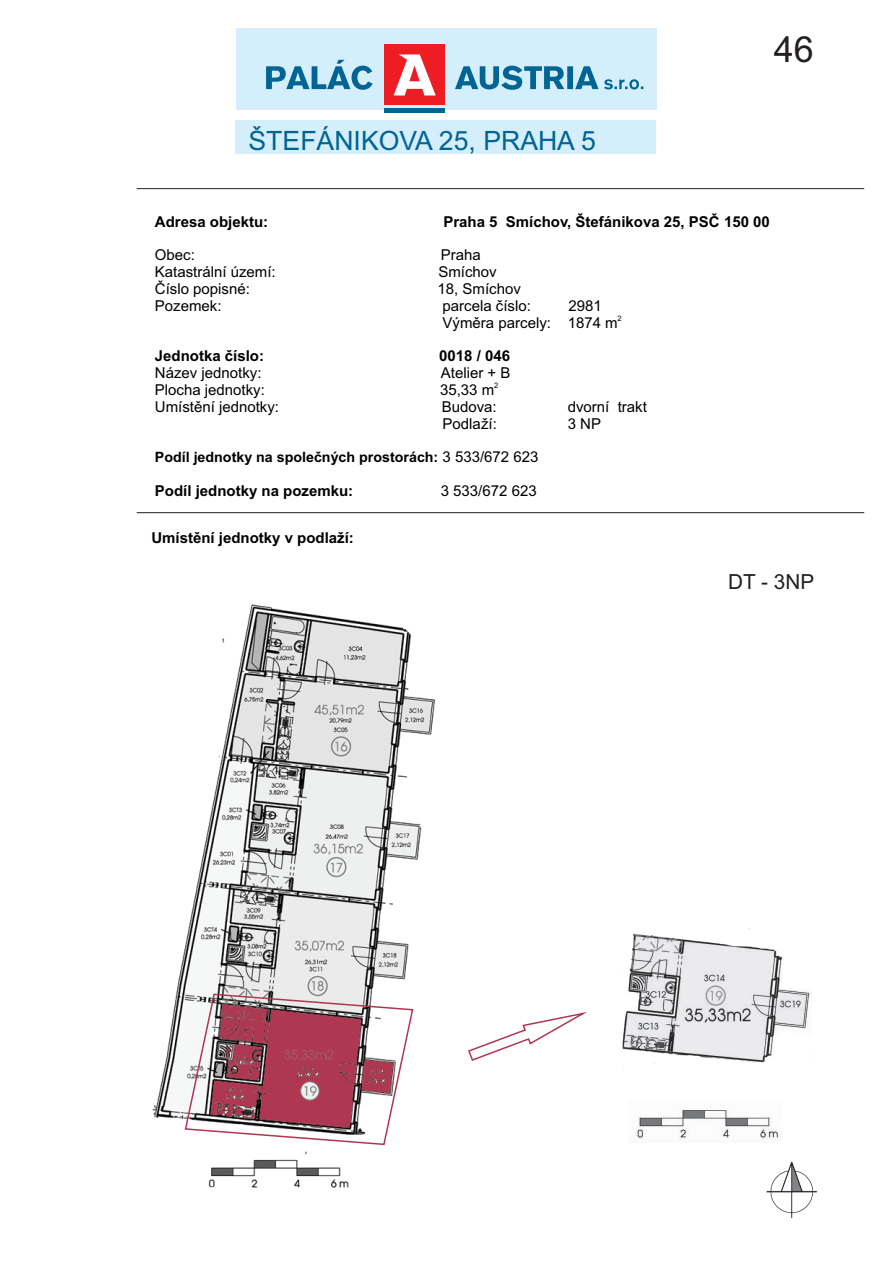
<style>
.page{position:relative;width:893px;height:1263px;background:#fff}
.page>*{position:absolute;margin:0;border:0;box-sizing:border-box;transform-origin:0 0}
.t1{font:36px "Arial";color:#231f20}
.t2{font:26.55px "Arial";color:#006494}
.t3{font:20.7px "Arial";color:#231f20}
.t4{font:15px "Arial";color:#000002}
.t5{font:700 15px "Arial";color:#000002}
.t6{font:700 14.25px "Arial";color:#000002}
.t7{font:7.5px "Arial";color:#000002}
.s1{font-weight:400;font-size:15px}
</style>
<div class="page">
<div style="left:236px;top:28px;width:421px;height:81px;background:#d4effb"></div>
<hr style="left:384px;top:108px;width:61px;height:4px;background:#006494">
<div style="left:384px;top:45px;width:61px;height:60px;background:#ee1d23"></div>
<svg style="left:394px;top:54px;width:42px;height:42px"></svg>
<svg style="left:455px;top:66px;width:188px;height:24px"></svg>
<svg style="left:266px;top:60px;width:107px;height:30px"></svg>
<div style="left:235px;top:121px;width:421px;height:33px;background:#d4effb"></div>
<img style="left:766px;top:1162px;width:51px;height:56px">
<svg style="left:468px;top:1012px;width:119px;height:49px"></svg>
<img style="left:152px;top:604px;width:283px;height:516px">
<svg style="left:184px;top:992px;width:230px;height:196px"></svg>
<img style="left:622px;top:928px;width:188px;height:136px">
<img style="left:635px;top:1110px;width:145px;height:29px">
<hr style="left:137px;top:512px;width:727px;height:1px;background:#231f20">
<hr style="left:137px;top:188px;width:727px;height:1px;background:#231f20">
<h2 class="t2" style="left:249px;top:131px;width:349px">ŠTEFÁNIKOVA 25, PRAHA 5</h2>
<h1 class="t1" style="left:774px;top:35px;width:42px">46</h1>
<p class="t5" style="left:155px;top:216px;width:115px">Adresa objektu:</p>
<p class="t5" style="left:443px;top:216px;width:328px">Praha 5 Smíchov, Štefánikova 25, PSČ 150 00</p>
<p class="t4" style="left:155px;top:249px;width:42px">Obec:</p>
<p class="t4" style="left:441px;top:249px;width:42px">Praha</p>
<p class="t4" style="left:155px;top:266px;width:122px">Katastrální území:</p>
<p class="t4" style="left:438px;top:266px;width:60px">Smíchov</p>
<p class="t4" style="left:155px;top:283px;width:97px">Číslo popisné:</p>
<p class="t4" style="left:438px;top:283px;width:85px">18, Smíchov</p>
<p class="t4" style="left:155px;top:300px;width:68px">Pozemek:</p>
<p class="t4" style="left:443px;top:300px;width:90px">parcela číslo:</p>
<p class="t4" style="left:568px;top:300px;width:35px">2981</p>
<p class="t7" style="left:617px;top:315px;width:6px">2</p>
<p class="t4" style="left:443px;top:317px;width:177px">Výměra parcely: 1874 m</p>
<p class="t5" style="left:155px;top:350px;width:111px">Jednotka číslo:</p>
<p class="t5" style="left:439px;top:350px;width:72px">0018 / 046</p>
<p class="t4" style="left:155px;top:367px;width:108px">Název jednotky:</p>
<p class="t4" style="left:441px;top:367px;width:71px">Atelier + B</p>
<p class="t7" style="left:494px;top:382px;width:6px">2</p>
<p class="t4" style="left:155px;top:384px;width:112px">Plocha jednotky:</p>
<p class="t4" style="left:440px;top:384px;width:56px">35,33 m</p>
<p class="t4" style="left:155px;top:401px;width:126px">Umístění jednotky:</p>
<p class="t4" style="left:442px;top:401px;width:57px">Budova:</p>
<p class="t4" style="left:568px;top:401px;width:81px">dvorní trakt</p>
<p class="t4" style="left:443px;top:418px;width:56px">Podlaží:</p>
<p class="t4" style="left:568px;top:418px;width:35px">3 NP</p>
<p class="t6" style="left:155px;top:452px;width:385px">Podíl jednotky na společných prostorách: <span class="s1">3 533/672 623</span></p>
<p class="t5" style="left:155px;top:485px;width:200px">Podíl jednotky na pozemku:</p>
<p class="t4" style="left:441px;top:485px;width:97px">3 533/672 623</p>
<p class="t5" style="left:151px;top:532px;width:204px">Umístění jednotky v podlaží:</p>
<h3 class="t3" style="left:728px;top:574px;width:88px">DT - 3NP</h3>
</div>
